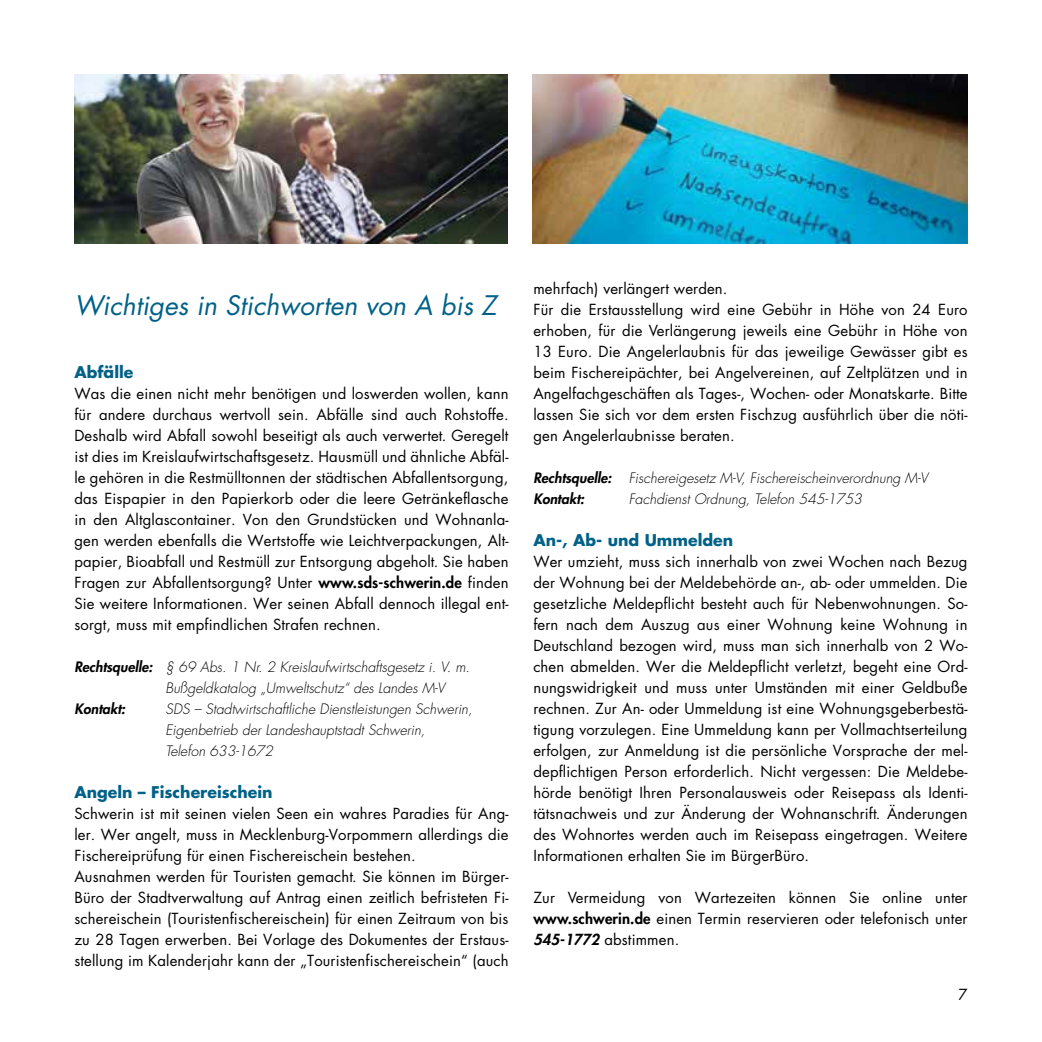
<style>
.page{position:relative;width:1042px;height:1042px;background:#fff}
.page>*{position:absolute;margin:0;border:0;box-sizing:border-box;transform-origin:0 0}
.t1{font:italic 26.25px "Futura Std";color:#006187}
.t2{font:700 15.75px "Futura Std";color:#006187}
.t3{font:14.88px/21px "Futura Std";letter-spacing:.01em;color:#000;text-align:justify}
.t4{font:italic 300 14px/21px "Futura Std";color:#000}
.t5{font:italic 800 14px "Futura Std";color:#000}
.s1{font-weight:800}
.s2{font-weight:800;font-style:italic}
</style>
<div class="page">
<img style="left:74px;top:74px;width:433px;height:169px">
<img style="left:533px;top:74px;width:434px;height:169px">
<h1 class="t1" style="left:74px;top:289px;width:424px">Wichtiges in Stichworten von A bis Z</h1>
<p class="t2" style="left:74px;top:362px;width:61px">Abfälle</p>
<p class="t3" style="left:74px;top:383px;width:436px">Was die einen nicht mehr benötigen und loswerden wollen, kann für andere durchaus wertvoll sein. Abfälle sind auch Rohstoffe.<br>Deshalb wird Abfall sowohl beseitigt als auch verwertet. Geregelt ist dies im Kreislaufwirtschaftsgesetz. Hausmüll und ähnliche Abfäl&shy;le gehören in die Restmülltonnen der städtischen Abfallentsorgung, das Eispapier in den Papierkorb oder die leere Getränkeflasche in den Altglascontainer. Von den Grundstücken und Wohnanla&shy;gen werden ebenfalls die Wertstoffe wie Leichtverpackungen, Alt&shy;papier, Bioabfall und Restmüll zur Entsorgung abgeholt. Sie haben Fragen zur Abfallentsorgung? Unter <span class="s1">www.sds-schwerin.de</span> finden Sie weitere Informationen. Wer seinen Abfall dennoch illegal ent&shy;sorgt, muss mit empfindlichen Strafen rechnen.</p>
<p class="t4" style="left:165px;top:657px;width:306px;text-indent:-91px"><span class="s1">Rechtsquelle:</span> § 69 Abs. 1 Nr. 2 Kreislaufwirtschaftsgesetz i. V. m.<br>Bußgeldkatalog „Umweltschutz“ des Landes M-V</p>
<p class="t5" style="left:74px;top:700px;width:52px">Kontakt:</p>
<p class="t4" style="left:165px;top:699px;width:308px">SDS – Stadtwirtschaftliche Dienstleistungen Schwerin,<br>Eigenbetrieb der Landeshauptstadt Schwerin,<br>Telefon 633-1672</p>
<p class="t2" style="left:74px;top:782px;width:200px">Angeln – Fischereischein</p>
<p class="t3" style="left:74px;top:803px;width:436px;text-align:left">Schwerin ist mit seinen vielen Seen ein wahres Paradies für Ang&shy;ler. Wer angelt, muss in Mecklenburg-Vorpommern allerdings die Fischereiprüfung für einen Fischereischein bestehen.<br>Ausnahmen werden für Touristen gemacht. Sie können im Bürger-Büro der Stadtverwaltung auf Antrag einen zeitlich befristeten Fi&shy;schereischein (Touristenfischereischein) für einen Zeitraum von bis zu 28 Tagen erwerben. Bei Vorlage des Dokumentes der Erstaus&shy;stellung im Kalenderjahr kann der „Touristenfischereischein“ (auch</p>
<p class="t3" style="left:533px;top:278px;width:436px;text-align:left">mehrfach) verlängert werden.<br>Für die Erstausstellung wird eine Gebühr in Höhe von 24 Euro erhoben, für die Verlängerung jeweils eine Gebühr in Höhe von 13 Euro. Die Angelerlaubnis für das jeweilige Gewässer gibt es beim Fischereipächter, bei Angelvereinen, auf Zeltplätzen und in Angelfachgeschäften als Tages-, Wochen- oder Monatskarte. Bitte lassen Sie sich vor dem ersten Fischzug ausführlich über die nöti&shy;gen Angelerlaubnisse beraten.</p>
<p class="t4" style="left:533px;top:468px;width:396px"><span class="s1">Rechtsquelle:</span> Fischereigesetz M-V, Fischereischeinverordnung M-V<br><span class="s1">Kontakt:</span></p>
<p class="t4" style="left:629px;top:489px;width:235px">Fachdienst Ordnung, Telefon 545-1753</p>
<p class="t2" style="left:533px;top:530px;width:201px">An-, Ab- und Ummelden</p>
<p class="t3" style="left:533px;top:551px;width:436px">Wer umzieht, muss sich innerhalb von zwei Wochen nach Bezug der Wohnung bei der Meldebehörde an-, ab- oder ummelden. Die gesetzliche Meldepflicht besteht auch für Nebenwohnungen. So&shy;fern nach dem Auszug aus einer Wohnung keine Wohnung in Deutschland bezogen wird, muss man sich innerhalb von 2 Wo&shy;chen abmelden. Wer die Meldepflicht verletzt, begeht eine Ord&shy;nungswidrigkeit und muss unter Umständen mit einer Geldbuße rechnen. Zur An- oder Ummeldung ist eine Wohnungsgeberbestä&shy;tigung vorzulegen. Eine Ummeldung kann per Vollmachtserteilung erfolgen, zur Anmeldung ist die persönliche Vorsprache der mel&shy;depflichtigen Person erforderlich. Nicht vergessen: Die Meldebe&shy;hörde benötigt Ihren Personalausweis oder Reisepass als Identi&shy;tätsnachweis und zur Änderung der Wohnanschrift. Änderungen des Wohnortes werden auch im Reisepass eingetragen. Weitere Informationen erhalten Sie im BürgerBüro.</p>
<p class="t3" style="left:533px;top:887px;width:436px">Zur Vermeidung von Wartezeiten können Sie online unter <span class="s1">www.schwerin.de</span> einen Termin reservieren oder telefonisch unter <span class="s2">545-1772</span> abstimmen.</p>
<p class="t3" style="left:958px;top:984px;width:11px">7</p>
</div>
